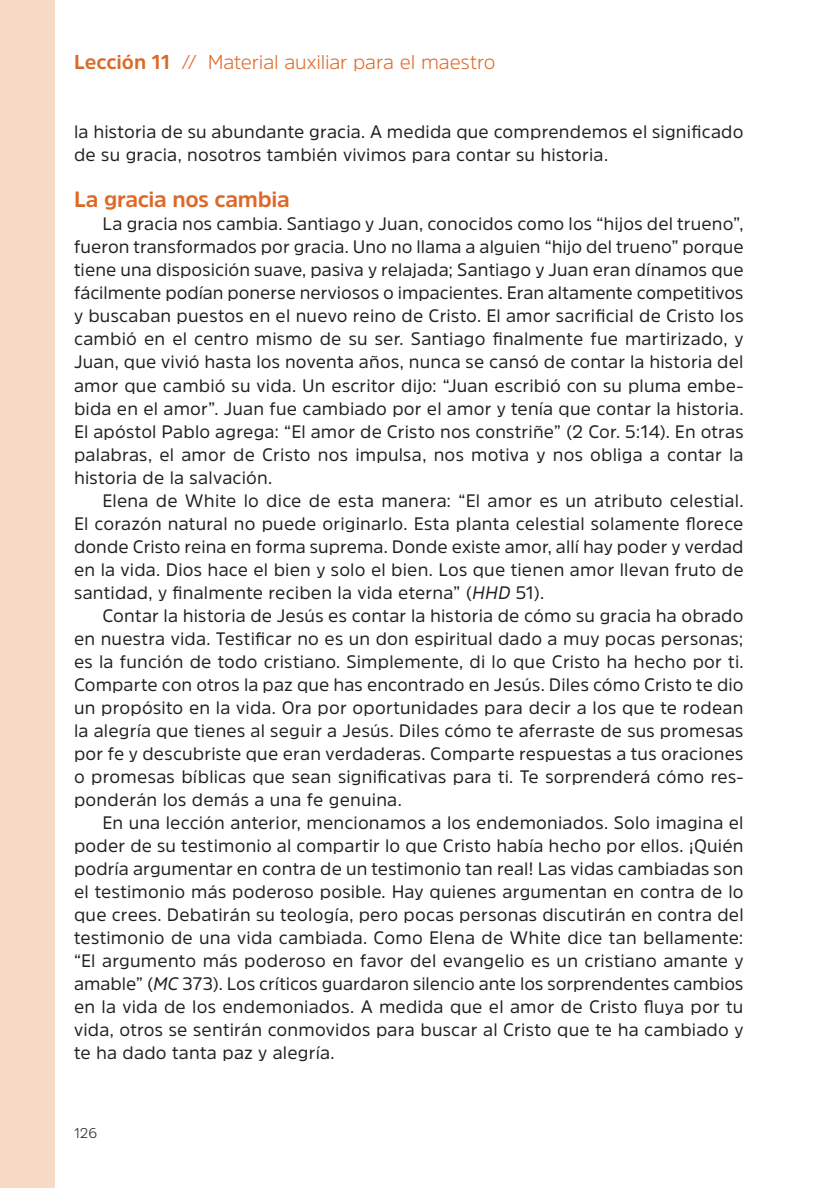
<style>
.page{position:relative;width:819px;height:1188px;background:#fff}
.page>*{position:absolute;margin:0;border:0;box-sizing:border-box;transform-origin:0 0}
.t1{font:700 22px "Amsi Pro";letter-spacing:-.015em;color:#de6827}
.t2{font:300 20px "Amsi Pro";letter-spacing:-.005em;color:#de6827}
.t3{font:18px/23px "Amsi Pro";letter-spacing:.01em;color:#231f20;text-align:justify}
.t4{font:300 14px "Amsi Pro";color:#231f20}
.s1{font-weight:700}
.s2{font-style:italic}
</style>
<div class="page">
<div style="left:0;top:0;width:54px;height:1188px;background:#f8dbc6"></div>
<p class="t2" style="left:74px;top:49px;width:423px"><span class="s1">Lección 11</span> // Material auxiliar para el maestro</p>
<p class="t3" style="left:74px;top:120px;width:670px">la historia de su abundante gracia. A medida que comprendemos el significado de su gracia, nosotros también vivimos para contar su historia.</p>
<p class="t1" style="left:74px;top:185px;width:217px">La gracia nos cambia</p>
<p class="t3" style="left:74px;top:212px;width:671px;text-indent:28px">La gracia nos cambia. Santiago y Juan, conocidos como los “hijos del trueno”, fueron transformados por gracia. Uno no llama a alguien “hijo del trueno” porque tiene una disposición suave, pasiva y relajada; Santiago y Juan eran dínamos que fácilmente podían ponerse nerviosos o impacientes. Eran altamente competitivos y buscaban puestos en el nuevo reino de Cristo. El amor sacrificial de Cristo los cambió en el centro mismo de su ser. Santiago finalmente fue martirizado, y Juan, que vivió hasta los noventa años, nunca se cansó de contar la historia del amor que cambió su vida. Un escritor dijo: “Juan escribió con su pluma embe&shy;bida en el amor”. Juan fue cambiado por el amor y tenía que contar la historia.<br>El apóstol Pablo agrega: “El amor de Cristo nos constriñe” (2 Cor. 5:14). En otras palabras, el amor de Cristo nos impulsa, nos motiva y nos obliga a contar la historia de la salvación.</p>
<p class="t3" style="left:74px;top:488px;width:671px;text-indent:28px">Elena de White lo dice de esta manera: “El amor es un atributo celestial.<br>El corazón natural no puede originarlo. Esta planta celestial solamente florece donde Cristo reina en forma suprema. Donde existe amor, allí hay poder y verdad en la vida. Dios hace el bien y solo el bien. Los que tienen amor llevan fruto de santidad, y finalmente reciben la vida eterna” (<span class="s2">HHD</span> 51).</p>
<p class="t3" style="left:74px;top:603px;width:671px;text-indent:28px">Contar la historia de Jesús es contar la historia de cómo su gracia ha obrado en nuestra vida. Testificar no es un don espiritual dado a muy pocas personas; es la función de todo cristiano. Simplemente, di lo que Cristo ha hecho por ti.<br>Comparte con otros la paz que has encontrado en Jesús. Diles cómo Cristo te dio un propósito en la vida. Ora por oportunidades para decir a los que te rodean la alegría que tienes al seguir a Jesús. Diles cómo te aferraste de sus promesas por fe y descubriste que eran verdaderas. Comparte respuestas a tus oraciones o promesas bíblicas que sean significativas para ti. Te sorprenderá cómo res&shy;ponderán los demás a una fe genuina.</p>
<p class="t3" style="left:74px;top:810px;width:671px;text-indent:28px">En una lección anterior, mencionamos a los endemoniados. Solo imagina el poder de su testimonio al compartir lo que Cristo había hecho por ellos. ¡Quién podría argumentar en contra de un testimonio tan real! Las vidas cambiadas son el testimonio más poderoso posible. Hay quienes argumentan en contra de lo que crees. Debatirán su teología, pero pocas personas discutirán en contra del testimonio de una vida cambiada. Como Elena de White dice tan bellamente: “El argumento más poderoso en favor del evangelio es un cristiano amante y amable” (<span class="s2">MC</span> 373). Los críticos guardaron silencio ante los sorprendentes cambios en la vida de los endemoniados. A medida que el amor de Cristo fluya por tu vida, otros se sentirán conmovidos para buscar al Cristo que te ha cambiado y te ha dado tanta paz y alegría.</p>
<p class="t4" style="left:74px;top:1123px;width:25px">126</p>
</div>
